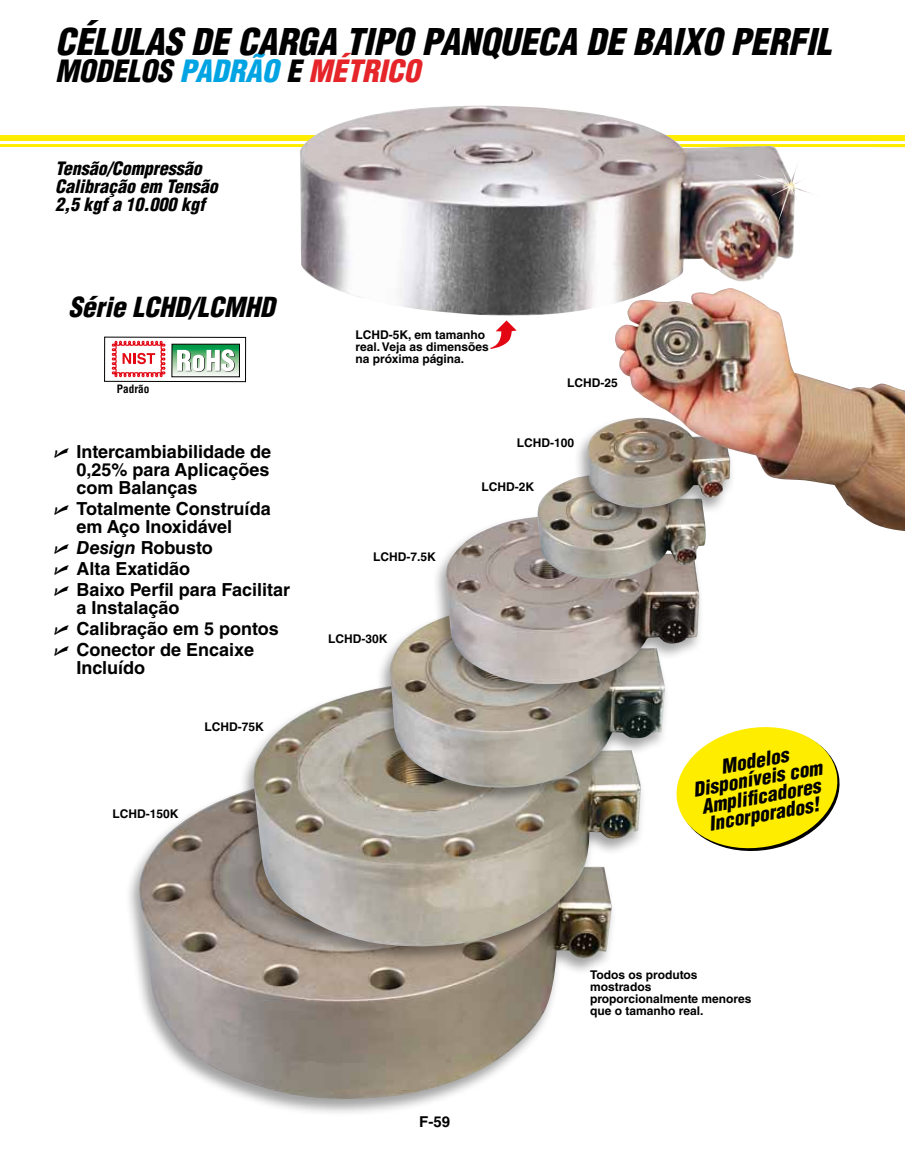
<style>
.page{position:relative;width:905px;height:1168px;background:#fff}
.page>*{position:absolute;margin:0;border:0;box-sizing:border-box;transform-origin:0 0}
.t1{font:italic 900 condensed 36px "Helvetica LT Std";letter-spacing:-.005em;color:#000}
.t2{font:italic 900 condensed 30px "Helvetica LT Std";color:#e52529}
.t3{font:italic 900 condensed 30px "Helvetica LT Std";color:#000}
.t4{font:italic 900 condensed 27px "Helvetica LT Std";color:#000}
.t5{font:italic 900 condensed 19.5px/18px "Helvetica LT Std";color:#000;text-align:center}
.t6{font:700 18px/21px "Helvetica LT Std";color:#000}
.t7{font:italic 900 condensed 18px/18px "Helvetica LT Std";color:#000}
.t8{font:700 15px "Helvetica LT Std";color:#000}
.t9{font:700 12px/12px "Helvetica LT Std";color:#000}
.t10{font:700 condensed 11.25px "Helvetica LT Std";color:#000}
.s1{color:#000}
.s2{color:#00a4e3}
.s3{font-family:"Universal Newswith Comm Pi";font-weight:400;font-size:15px}
.s4{font-style:italic}
</style>
<div class="page">
<hr style="left:0;top:144px;width:904px;height:3px;background:#ffed00">
<div style="left:0;top:135px;width:904px;height:6px;background:#ffed00"></div>
<div style="left:125px;top:772px;width:492px;height:345px;background:#000;opacity:.37"></div>
<img style="left:139px;top:774px;width:473px;height:328px">
<div style="left:238px;top:682px;width:408px;height:282px;background:#000;opacity:.37"></div>
<img style="left:253px;top:684px;width:388px;height:264px">
<div style="left:376px;top:604px;width:294px;height:201px;background:#000;opacity:.37"></div>
<img style="left:390px;top:607px;width:275px;height:181px">
<div style="left:432px;top:514px;width:272px;height:188px;background:#000;opacity:.37"></div>
<img style="left:446px;top:516px;width:253px;height:168px">
<img style="left:537px;top:479px;width:64px;height:99px">
<img style="left:300px;top:106px;width:494px;height:210px">
<div style="left:573px;top:415px;width:162px;height:110px;background:#000;opacity:.37"></div>
<img style="left:588px;top:418px;width:27px;height:90px">
<svg style="left:490px;top:320px;width:26px;height:29px"></svg>
<img style="left:615px;top:290px;width:255px;height:232px">
<img style="left:753px;top:148px;width:57px;height:74px">
<svg style="left:668px;top:716px;width:172px;height:135px"></svg>
<div style="left:104px;top:337px;width:142px;height:45px;border:1px solid #000"></div>
<svg style="left:111px;top:340px;width:54px;height:38px"></svg>
<svg style="left:173px;top:346px;width:65px;height:29px"></svg>
<div style="left:171px;top:344px;width:69px;height:33px;border:1px solid #000"></div>
<svg style="left:177px;top:349px;width:58px;height:23px"></svg>
<h1 class="t1" style="left:55px;top:19px;width:777px">CÉLULAS DE CARGA TIPO PANQUECA DE BAIXO PERFIL</h1>
<h2 class="t3" style="left:55px;top:52px;width:40px">model</h2>
<h2 class="t2" style="left:140px;top:52px;width:222px"><span class="s1">Os</span> <span class="s2">PADRÃO</span> <span class="s1">E</span> mÉtrico</h2>
<p class="t7" style="left:55px;top:160px;width:164px">Tensão/Compressão<br>Calibração em Tensão<br>2,5 kgf a 10.000 kgf</p>
<h3 class="t4" style="left:68px;top:290px;width:208px">Série LCHD/LCMHD</h3>
<p class="t10" style="left:117px;top:382px;width:34px">Padrão</p>
<p class="t6" style="left:76px;top:442px;width:196px;line-height:18px;text-align:justify;text-indent:-22px"><span class="s3">E</span> Intercambiabilidade de 0,25% para Aplicações com Balanças</p>
<p class="t6" style="left:76px;top:499px;width:196px;line-height:18px;text-indent:-22px"><span class="s3">E</span> Totalmente Construída em Aço Inoxidável</p>
<p class="t6" style="left:54px;top:536px;width:238px"><span class="s3">E</span> <span class="s4">Design</span> Robusto<br><span class="s3">E</span> Alta Exatidão<br><span class="s3">E</span> Baixo Perfil para Facilitar</p>
<p class="t6" style="left:54px;top:596px;width:226px;text-indent:22px">a Instalação<br><span class="s3">E</span> Calibração em 5 pontos<br><span class="s3">E</span> Conector de Encaixe</p>
<p class="t6" style="left:76px;top:656px;width:70px">Incluído</p>
<p class="t9" style="left:205px;top:720px;width:61px">LCHD-75K</p>
<p class="t9" style="left:113px;top:807px;width:67px">LCHD-150K</p>
<p class="t9" style="left:355px;top:328px;width:135px">LCHD-5K, em tamanho real. Veja as dimensões na próxima página.</p>
<p class="t9" style="left:567px;top:377px;width:52px">LCHD-25</p>
<p class="t9" style="left:373px;top:551px;width:64px">LCHD-7.5K</p>
<p class="t9" style="left:328px;top:633px;width:61px">LCHD-30K</p>
<p class="t9" style="left:517px;top:437px;width:59px">LCHD-100</p>
<p class="t9" style="left:481px;top:480px;width:54px">LCHD-2K</p>
<p class="t5" style="left:688px;top:763px;width:133px;rotate:-10deg">Modelos<br>Disponíveis com<br>Amplifi cadores<br>Incorporados!</p>
<p class="t8" style="left:419px;top:1112px;width:32px">F-59</p>
<p class="t9" style="left:590px;top:969px;width:163px">Todos os produtos mostrados proporcionalmente menores que o tamanho real.</p>
</div>
